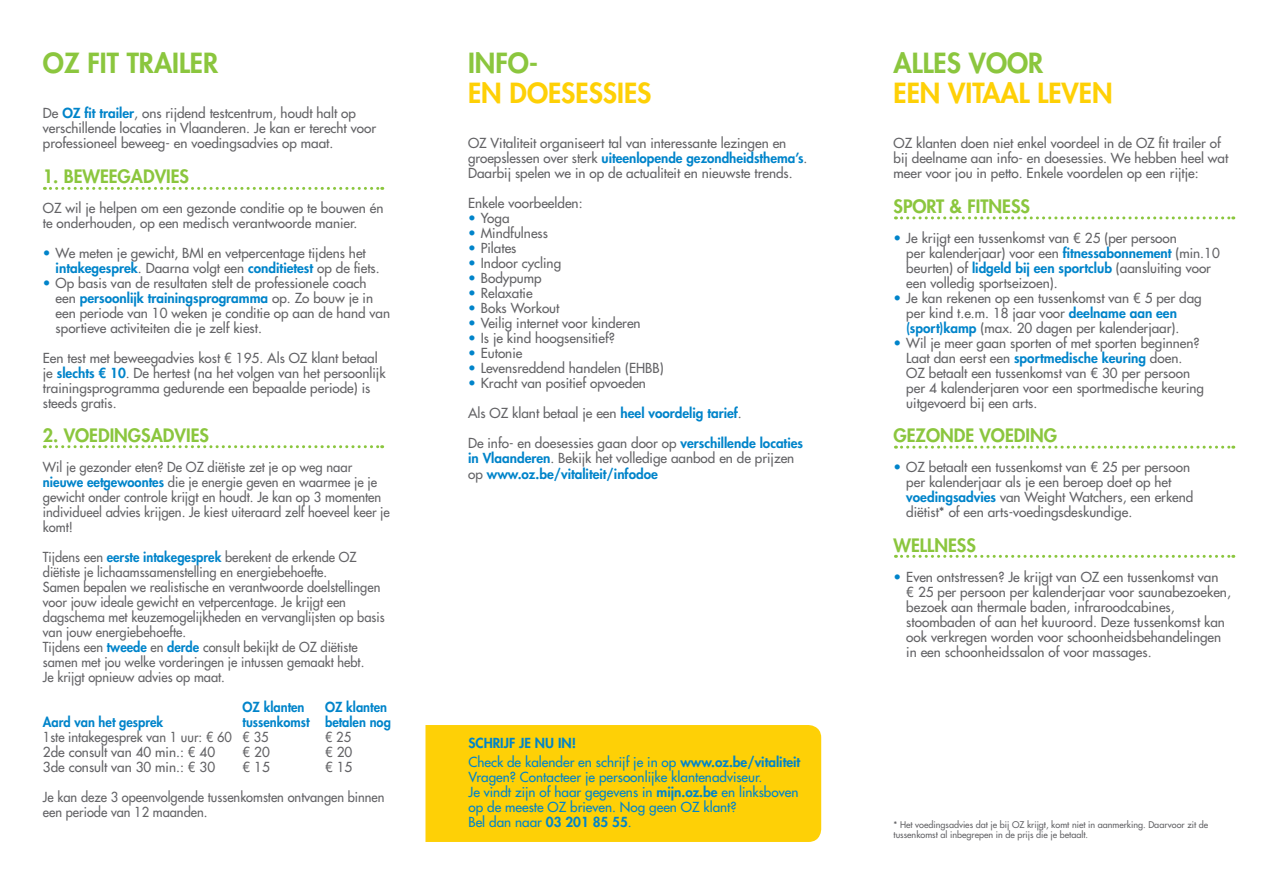
<style>
.page{position:relative;width:1268px;height:893px;background:#fff}
.page>*{position:absolute;margin:0;border:0;box-sizing:border-box;transform-origin:0 0}
.t1{font:800 27px "Futura Std";color:#8bc63e}
.t2{font:800 27px "Futura Std";color:#fed006}
.t3{font:800 18px "Futura Std";color:#8bc63e}
.t4{font:500 13.5px/15px "Futura Std";color:#636366}
.t5{font:500 13.5px/15px "Futura Std";color:#636366;scale:.95 1}
.t6{font:500 13.5px/15px "Futura Std";color:#636366;scale:.96 1}
.t7{font:500 13.5px/15px "Futura Std";color:#0084ca}
.t8{font:800 13.5px/19.2px "Futura Std";color:#0084ca}
.t9{font:800 13.5px "Futura Std";color:#0084ca;scale:.95 1}
.t10{font:500 9px/10.5px "Futura Std";color:#636366}
.s1{font-weight:800;color:#0084ca}
.s2{font-weight:500}
.s3{font-weight:800}
</style>
<div class="page">
<div style="left:425px;top:725px;width:396px;height:117px;background:#fed006"></div>
<svg style="left:44px;top:187px;width:339px;height:3px"></svg>
<svg style="left:895px;top:216px;width:338px;height:3px"></svg>
<svg style="left:895px;top:446px;width:338px;height:3px"></svg>
<svg style="left:895px;top:555px;width:338px;height:3px"></svg>
<svg style="left:44px;top:445px;width:338px;height:3px"></svg>
<h1 class="t1" style="left:43px;top:46px;width:177px">OZ FIT TRAILER</h1>
<p class="t4" style="left:43px;top:106px;width:335px">De <span class="s1">OZ fit trailer</span>, ons rijdend testcentrum, houdt halt op verschillende locaties in Vlaanderen. Je kan er terecht voor professioneel beweeg- en voedingsadvies op maat.</p>
<h2 class="t3" style="left:43px;top:165px;width:148px">1. BEWEEGADVIES</h2>
<p class="t4" style="left:43px;top:200px;width:342px">OZ wil je helpen om een gezonde conditie op te bouwen én te onderhouden, op een medisch verantwoorde manier.</p>
<p class="t4" style="left:56px;top:245px;width:325px;text-indent:-13px"><span class="s1">•</span> We meten je gewicht, BMI en vetpercentage tijdens het <span class="s1">intakegesprek</span>. Daarna volgt een <span class="s1">conditietest</span> op de fiets.</p>
<p class="t4" style="left:56px;top:275px;width:336px;text-indent:-13px"><span class="s1">•</span> Op basis van de resultaten stelt de professionele coach<br>een <span class="s1">persoonlijk trainingsprogramma</span> op. Zo bouw je in een periode van 10 weken je conditie op aan de hand van sportieve activiteiten die je zelf kiest.</p>
<p class="t4" style="left:43px;top:350px;width:344px">Een test met beweegadvies kost € 195. Als OZ klant betaal je <span class="s1">slechts € 10</span>. De hertest (na het volgen van het persoonlijk trainingsprogramma gedurende een bepaalde periode) is steeds gratis.</p>
<h2 class="t3" style="left:43px;top:424px;width:167px">2. VOEDINGSADVIES</h2>
<p class="t6" style="left:43px;top:460px;width:363px">Wil je gezonder eten? De OZ diëtiste zet je op weg naar <span class="s1">nieuwe eetgewoontes</span> die je energie geven en waarmee je je gewicht onder controle krijgt en houdt. Je kan op 3 momenten individueel advies krijgen. Je kiest uiteraard zelf hoeveel keer je komt!</p>
<p class="t5" style="left:43px;top:550px;width:361px">Tijdens een <span class="s1">eerste intakegesprek</span> berekent de erkende OZ diëtiste je lichaamssamenstelling en energiebehoefte.<br>Samen bepalen we realistische en verantwoorde doelstellingen voor jouw ideale gewicht en vetpercentage. Je krijgt een dagschema met keuzemogelijkheden en vervanglijsten op basis van jouw energiebehoefte.<br>Tijdens een <span class="s1">tweede</span> en <span class="s1">derde</span> consult bekijkt de OZ diëtiste samen met jou welke vorderingen je intussen gemaakt hebt.<br>Je krijgt opnieuw advies op maat.</p>
<p class="t9" style="left:242px;top:699px;width:67px">OZ klanten</p>
<p class="t9" style="left:325px;top:699px;width:67px">OZ klanten</p>
<p class="t9" style="left:43px;top:714px;width:128px">Aard van het gesprek</p>
<p class="t9" style="left:242px;top:714px;width:158px">tussenkomst betalen nog</p>
<p class="t5" style="left:43px;top:730px;width:239px">1ste intakegesprek van 1 uur: € 60 € 35</p>
<p class="t5" style="left:325px;top:730px;width:29px">€ 25</p>
<p class="t4" style="left:43px;top:745px;width:174px">2de consult van 40 min.: € 40</p>
<p class="t4" style="left:242px;top:745px;width:29px">€ 20</p>
<p class="t4" style="left:325px;top:745px;width:29px">€ 20</p>
<p class="t4" style="left:43px;top:760px;width:174px">3de consult van 30 min.: € 30</p>
<p class="t4" style="left:242px;top:760px;width:29px">€ 15</p>
<p class="t4" style="left:325px;top:760px;width:29px">€ 15</p>
<p class="t5" style="left:43px;top:790px;width:361px">Je kan deze 3 opeenvolgende tussenkomsten ontvangen binnen een periode van 12 maanden.</p>
<h1 class="t1" style="left:468px;top:46px;width:71px">INFO-</h1>
<h1 class="t2" style="left:468px;top:76px;width:185px">EN DOESESSIES</h1>
<p class="t4" style="left:468px;top:136px;width:341px">OZ Vitaliteit organiseert tal van interessante lezingen en groepslessen over sterk <span class="s1">uiteenlopende gezondheidsthema’s</span>.<br>Daarbij spelen we in op de actualiteit en nieuwste trends.</p>
<p class="t4" style="left:468px;top:196px;width:116px">Enkele voorbeelden:</p>
<p class="t4" style="left:468px;top:211px;width:43px"><span class="s1">•</span> Yoga</p>
<p class="t4" style="left:468px;top:226px;width:81px"><span class="s1">•</span> Mindfulness</p>
<p class="t4" style="left:468px;top:241px;width:50px"><span class="s1">•</span> Pilates</p>
<p class="t4" style="left:468px;top:256px;width:95px"><span class="s1">•</span> Indoor cycling</p>
<p class="t4" style="left:468px;top:271px;width:75px"><span class="s1">•</span> Bodypump</p>
<p class="t4" style="left:468px;top:286px;width:66px"><span class="s1">•</span> Relaxatie</p>
<p class="t4" style="left:468px;top:301px;width:93px"><span class="s1">•</span> Boks Workout</p>
<p class="t4" style="left:468px;top:316px;width:174px"><span class="s1">•</span> Veilig internet voor kinderen</p>
<p class="t4" style="left:468px;top:331px;width:148px"><span class="s1">•</span> Is je kind hoogsensitief?</p>
<p class="t4" style="left:468px;top:346px;width:56px"><span class="s1">•</span> Eutonie</p>
<p class="t4" style="left:468px;top:361px;width:197px"><span class="s1">•</span> Levensreddend handelen (EHBB)</p>
<p class="t4" style="left:468px;top:376px;width:179px"><span class="s1">•</span> Kracht van positief opvoeden</p>
<p class="t4" style="left:468px;top:406px;width:275px">Als OZ klant betaal je een <span class="s1">heel voordelig tarief</span>.</p>
<p class="t4" style="left:468px;top:436px;width:336px;line-height:15.5px">De info- en doesessies gaan door op <span class="s1">verschillende locaties in Vlaanderen</span>. Bekijk het volledige aanbod en de prijzen op <span class="s1">www.oz.be/vitaliteit/infodoe</span></p>
<p class="t8" style="left:468px;top:733px;width:333px">SCHRIJF JE NU IN!<br><span class="s2">Check de kalender en schrijf je in op</span> www.oz.be/vitaliteit</p>
<p class="t7" style="left:468px;top:770px;width:331px">Vragen? Contacteer je persoonlijke klantenadviseur.<br>Je vindt zijn of haar gegevens in <span class="s3">mijn.oz.be</span> en linksboven op de meeste OZ brieven. Nog geen OZ klant?<br>Bel dan naar <span class="s3">03 201 85 55</span>.</p>
<h1 class="t1" style="left:893px;top:46px;width:151px">ALLES VOOR</h1>
<h1 class="t2" style="left:893px;top:76px;width:220px">EEN VITAAL LEVEN</h1>
<p class="t4" style="left:893px;top:136px;width:336px">OZ klanten doen niet enkel voordeel in de OZ fit trailer of bij deelname aan info- en doesessies. We hebben heel wat meer voor jou in petto. Enkele voordelen op een rijtje:</p>
<h2 class="t3" style="left:893px;top:195px;width:138px">SPORT &amp; FITNESS</h2>
<p class="t4" style="left:906px;top:230px;width:315px;text-indent:-13px"><span class="s1">•</span> Je krijgt een tussenkomst van € 25 (per persoon<br>per kalenderjaar) voor een <span class="s1">fitnessabonnement</span> (min.10 beurten) of <span class="s1">lidgeld bij een sportclub</span> (aansluiting voor een volledig sportseizoen).</p>
<p class="t4" style="left:906px;top:290px;width:297px;text-indent:-13px"><span class="s1">•</span> Je kan rekenen op een tussenkomst van € 5 per dag per kind t.e.m. 18 jaar voor <span class="s1">deelname aan een (sport)kamp</span> (max. 20 dagen per kalenderjaar).</p>
<p class="t4" style="left:906px;top:335px;width:299px;text-indent:-13px"><span class="s1">•</span> Wil je meer gaan sporten of met sporten beginnen?<br>Laat dan eerst een <span class="s1">sportmedische keuring</span> doen.<br>OZ betaalt een tussenkomst van € 30 per persoon per 4 kalenderjaren voor een sportmedische keuring uitgevoerd bij een arts.</p>
<h2 class="t3" style="left:893px;top:424px;width:165px">GEZONDE VOEDING</h2>
<p class="t4" style="left:906px;top:460px;width:288px;text-indent:-13px"><span class="s1">•</span> OZ betaalt een tussenkomst van € 25 per persoon per kalenderjaar als je een beroep doet op het <span class="s1">voedingsadvies</span> van Weight Watchers, een erkend diëtist* of een arts-voedingsdeskundige.</p>
<h2 class="t3" style="left:893px;top:534px;width:84px">WELLNESS</h2>
<p class="t4" style="left:906px;top:569px;width:326px;text-indent:-13px"><span class="s1">•</span> Even ontstressen? Je krijgt van OZ een tussenkomst van<br>€ 25 per persoon per kalenderjaar voor saunabezoeken, bezoek aan thermale baden, infraroodcabines, stoombaden of aan het kuuroord. Deze tussenkomst kan ook verkregen worden voor schoonheidsbehandelingen in een schoonheidssalon of voor massages.</p>
<p class="t10" style="left:893px;top:819px;width:316px">* Het voedingsadvies dat je bij OZ krijgt, komt niet in aanmerking. Daarvoor zit de tussenkomst al inbegrepen in de prijs die je betaalt.</p>
</div>
